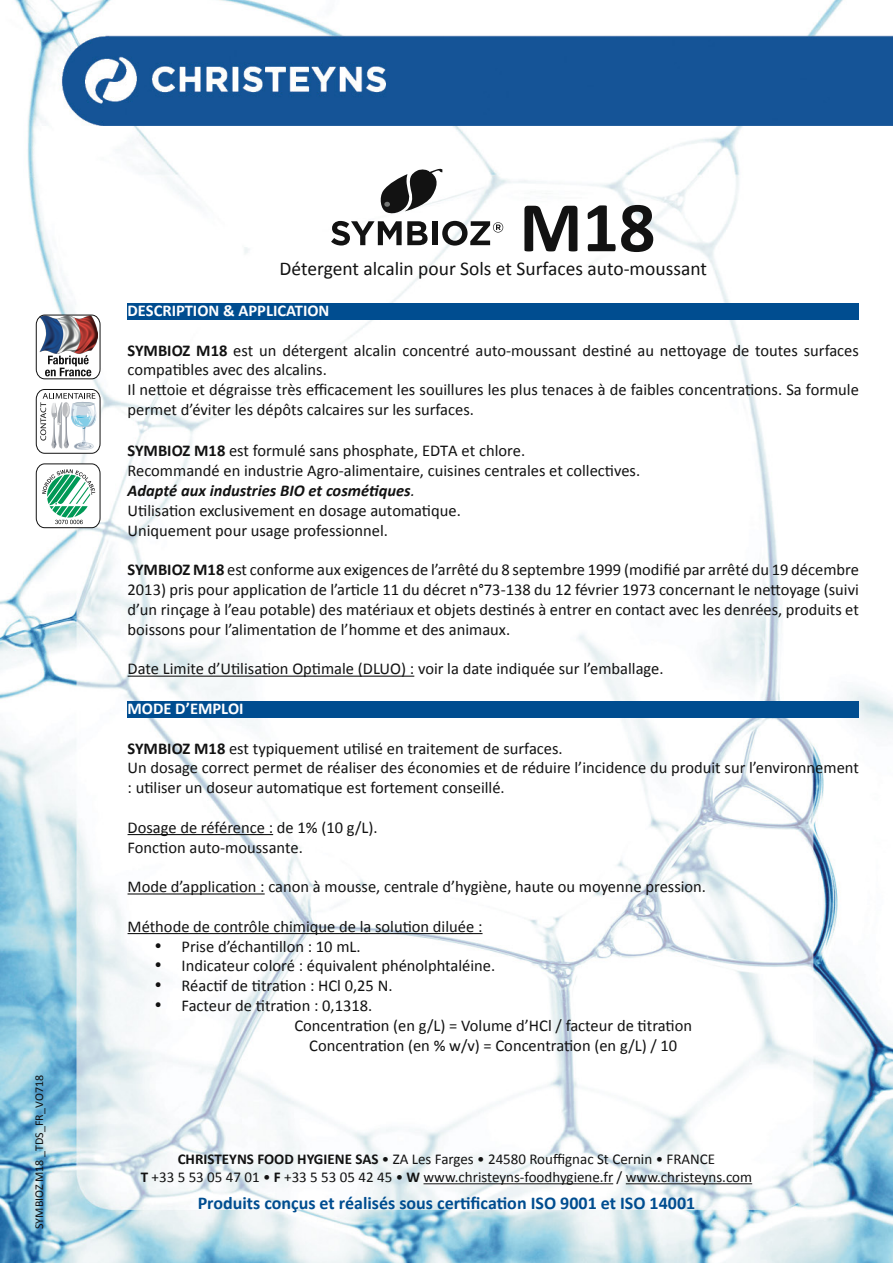
<style>
.page{position:relative;width:893px;height:1263px;background:#fff}
.page>*{position:absolute;margin:0;border:0;box-sizing:border-box;transform-origin:0 0}
.t1{font:700 72px "Calibri";color:#121212}
.t2{font:19.5px "Calibri";color:#121212}
.t3{font:700 18px "Calibri";color:#004d90}
.t4{font:16.5px/19.8px "Calibri";color:#121212}
.t5{font:700 16.5px "Calibri";color:#fff}
.t6{font:15px/18px "Calibri";color:#121212;text-align:center}
.t7{font:12px "Calibri";color:#121212}
.s1{font-weight:700}
.s2{font-weight:700;font-style:italic}
.s3{font-style:italic}
</style>
<div class="page">
<img style="left:0;top:0;width:893px;height:1263px">
<hr style="left:423px;top:1183px;width:190px;height:1px;background:#121212">
<hr style="left:626px;top:1183px;width:126px;height:1px;background:#121212">
<svg style="left:36px;top:315px;width:64px;height:64px"></svg>
<svg style="left:36px;top:389px;width:64px;height:65px"></svg>
<svg style="left:36px;top:463px;width:64px;height:65px"></svg>
<div style="left:128px;top:304px;width:731px;height:16px;background:#004d90"></div>
<hr style="left:128px;top:676px;width:286px;height:1px;background:#121212">
<div style="left:128px;top:701px;width:731px;height:17px;background:#004d90"></div>
<hr style="left:128px;top:834px;width:145px;height:1px;background:#121212">
<hr style="left:128px;top:893px;width:137px;height:1px;background:#121212">
<hr style="left:128px;top:933px;width:354px;height:1px;background:#121212">
<svg style="left:331px;top:221px;width:97px;height:24px"></svg>
<div style="left:432px;top:221px;width:5px;height:24px;background:#121212"></div>
<svg style="left:442px;top:221px;width:61px;height:25px"></svg>
<svg style="left:379px;top:168px;width:63px;height:47px"></svg>
<p class="t7" style="left:31px;top:1229px;width:155px;rotate:-90deg">SYMBIOZ M18 _TDS_FR_VO718</p>
<h1 class="t1" style="left:519px;top:181px;width:137px">M18</h1>
<p class="t2" style="left:280px;top:256px;width:429px">Détergent alcalin pour Sols et Surfaces auto-moussant</p>
<p class="t5" style="left:128px;top:300px;width:203px">DESCRIPTION &amp; APPLICATION</p>
<p class="t4" style="left:128px;top:340px;width:733px"><span class="s1">SYMBIOZ M18</span> est un détergent alcalin concentré auto-moussant destiné au nettoyage de toutes surfaces compatibles avec des alcalins.<br>Il nettoie et dégraisse très efficacement les souillures les plus tenaces à de faibles concentrations. Sa formule permet d’éviter les dépôts calcaires sur les surfaces.</p>
<p class="t4" style="left:128px;top:441px;width:514px"><span class="s1">SYMBIOZ M18</span> est formulé sans phosphate, EDTA et chlore.<br>Recommandé en industrie Agro-alimentaire, cuisines centrales et collectives.<br><span class="s2">Adapté aux industries BIO et cosmétiques</span><span class="s3">.<br></span>Utilisation exclusivement en dosage automatique.<br>Uniquement pour usage professionnel.</p>
<p class="t4" style="left:128px;top:560px;width:733px;text-align:justify"><span class="s1">SYMBIOZ M18</span> est conforme aux exigences de l’arrêté du 8 septembre 1999 (modifié par arrêté du 19 décembre 2013) pris pour application de l’article 11 du décret n°73-138 du 12 février 1973 concernant le nettoyage (suivi d’un rinçage à l’eau potable) des matériaux et objets destinés à entrer en contact avec les denrées, produits et boissons pour l’alimentation de l’homme et des animaux.</p>
<p class="t4" style="left:128px;top:659px;width:538px">Date Limite d’Utilisation Optimale (DLUO) : voir la date indiquée sur l’emballage.</p>
<p class="t5" style="left:128px;top:698px;width:117px">MODE D’EMPLOI</p>
<p class="t4" style="left:128px;top:738px;width:733px"><span class="s1">SYMBIOZ M18</span> est typiquement utilisé en traitement de surfaces.<br>Un dosage correct permet de réaliser des économies et de réduire l’incidence du produit sur l’environnement : utiliser un doseur automatique est fortement conseillé.</p>
<p class="t4" style="left:128px;top:817px;width:252px">Dosage de référence : de 1% (10 g/L).<br>Fonction auto-moussante.</p>
<p class="t4" style="left:128px;top:877px;width:580px">Mode d’application : canon à mousse, centrale d’hygiène, haute ou moyenne pression.</p>
<p class="t4" style="left:128px;top:916px;width:356px">Méthode de contrôle chimique de la solution diluée :</p>
<p class="t4" style="left:155px;top:936px;width:208px">• Prise d’échantillon : 10 mL.</p>
<p class="t4" style="left:155px;top:956px;width:342px">• Indicateur coloré : équivalent phénolphtaléine.</p>
<p class="t4" style="left:155px;top:976px;width:239px">• Réactif de titration : HCl 0,25 N.</p>
<p class="t4" style="left:155px;top:995px;width:219px">• Facteur de titration : 0,1318.</p>
<p class="t4" style="left:294px;top:1015px;width:399px">Concentration (en g/L) = Volume d’HCl / facteur de titration</p>
<p class="t4" style="left:309px;top:1035px;width:369px">Concentration (en % w/v) = Concentration (en g/L) / 10</p>
<p class="t6" style="left:141px;top:1150px;width:613px"><span class="s1">CHRISTEYNS FOOD HYGIENE SAS</span> • ZA Les Farges • 24580 Rouffignac St Cernin • FRANCE<br><span class="s1">T</span> +33 5 53 05 47 01 • <span class="s1">F</span> +33 5 53 05 42 45 • <span class="s1">W</span> www.christeyns-foodhygiene.fr / www.christeyns.com</p>
<p class="t3" style="left:198px;top:1191px;width:499px">Produits conçus et réalisés sous certification ISO 9001 et ISO 14001</p>
</div>
